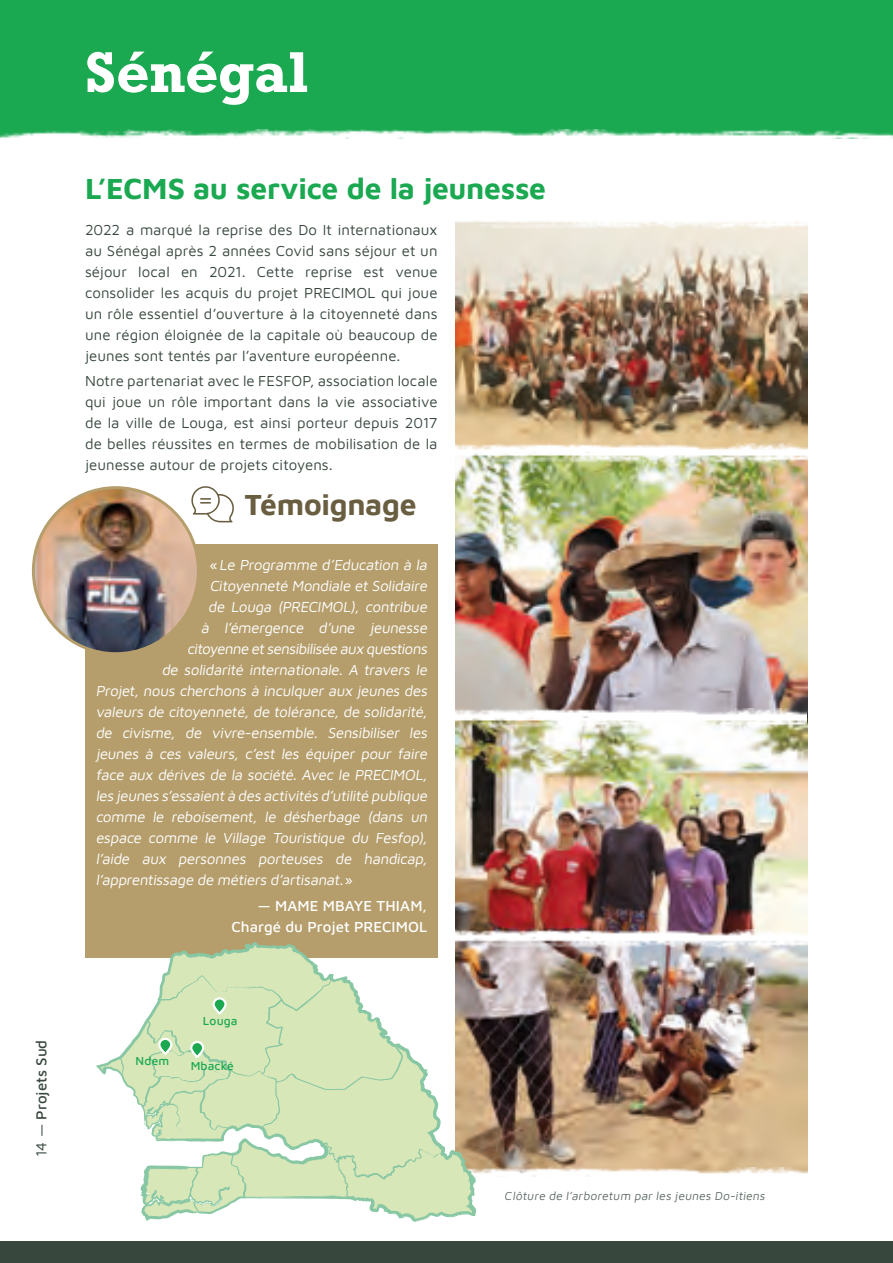
<style>
.page{position:relative;width:893px;height:1263px;background:#fff}
.page>*{position:absolute;margin:0;border:0;box-sizing:border-box;transform-origin:0 0}
.t1{font:700 54px "Rockwell";color:#fff}
.t2{font:700 30px "Maven Pro";letter-spacing:-.01em;color:#1aa851}
.t3{font:700 30px "Maven Pro";letter-spacing:-.01em;color:#695e40}
.t4{font:15px "Maven Pro";color:#fff}
.t5{font:15px/21px "Maven Pro";letter-spacing:.005em;color:#38483e;text-align:justify}
.t6{font:500 15px/21px "Maven Pro";letter-spacing:.005em;color:#fff;text-align:right}
.t7{font:500 15px "Maven Pro";letter-spacing:.005em;color:#38483e}
.t8{font:12px "Maven Pro";color:#38483e}
.t9{font:500 12px "Maven Pro";letter-spacing:.015em;color:#1aa851}
.s1{font-weight:400}
</style>
<div class="page">
<div style="left:0;top:1242px;width:893px;height:21px;background:#38473d"></div>
<div style="left:0;top:0;width:893px;height:138px;background:#1aa851"></div>
<img style="left:0;top:130px;width:875px;height:9px">
<img style="left:875px;top:133px;width:18px;height:6px">
<img style="left:455px;top:231px;width:353px;height:936px">
<div style="left:85px;top:544px;width:353px;height:414px;background:#b59e6c"></div>
<svg style="left:198px;top:486px;width:36px;height:36px"></svg>
<img style="left:33px;top:488px;width:165px;height:163px">
<img style="left:476px;top:1167px;width:332px;height:12px">
<svg style="left:96px;top:943px;width:380px;height:279px"></svg>
<img style="left:455px;top:929px;width:353px;height:21px">
<img style="left:455px;top:709px;width:351px;height:20px">
<img style="left:455px;top:444px;width:353px;height:20px">
<p class="t7" style="left:31px;top:1157px;width:119px;rotate:-90deg"><span class="s1">14 —</span> Projets Sud</p>
<h1 class="t1" style="left:85px;top:37px;width:225px">Sénégal</h1>
<h2 class="t2" style="left:85px;top:168px;width:463px">L’ECMS au service de la jeunesse</h2>
<p class="t5" style="left:85px;top:218px;width:354px">2022 a marqué la reprise des Do It internationaux au Sénégal après 2 années Covid sans séjour et un séjour local en 2021. Cette reprise est venue consolider les acquis du projet PRECIMOL qui joue un rôle essentiel d’ouverture à la citoyenneté dans une région éloignée de la capitale où beaucoup de jeunes sont tentés par l’aventure européenne.</p>
<p class="t5" style="left:85px;top:369px;width:354px">Notre partenariat avec le FESFOP, association locale qui joue un rôle important dans la vie associative de la ville de Louga, est ainsi porteur depuis 2017 de belles réussites en termes de mobilisation de la jeunesse autour de projets citoyens.</p>
<h2 class="t3" style="left:245px;top:484px;width:174px">Témoignage</h2>
<p class="t4" style="left:210px;top:555px;width:222px">« Le Programme d’Education à la</p>
<p class="t4" style="left:210px;top:576px;width:222px">Citoyenneté Mondiale et Solidaire</p>
<p class="t4" style="left:208px;top:597px;width:223px">de Louga (PRECIMOL), contribue</p>
<p class="t4" style="left:201px;top:618px;width:231px">à l’émergence d’une jeunesse</p>
<p class="t4" style="left:187px;top:639px;width:244px">citoyenne etsensibilisée aux questions</p>
<p class="t4" style="left:162px;top:660px;width:270px">de solidarité internationale. A travers le</p>
<p class="t4" style="left:96px;top:681px;width:336px">Projet, nous cherchons à inculquer aux jeunes des</p>
<p class="t4" style="left:96px;top:702px;width:336px">valeurs de citoyenneté, de tolérance, de solidarité,</p>
<p class="t4" style="left:96px;top:723px;width:336px">de civisme, de vivre-ensemble. Sensibiliser les</p>
<p class="t4" style="left:96px;top:744px;width:336px">jeunes à ces valeurs, c’est les équiper pour faire</p>
<p class="t4" style="left:96px;top:765px;width:336px">face aux dérives de la société. Avec le PRECIMOL,</p>
<p class="t4" style="left:96px;top:786px;width:336px">les jeunes s’essaientà des activités d’utilité publique</p>
<p class="t4" style="left:96px;top:807px;width:336px">comme le reboisement, le désherbage (dans un</p>
<p class="t4" style="left:96px;top:828px;width:336px">espace comme le Village Touristique du Fesfop),</p>
<p class="t4" style="left:96px;top:849px;width:336px">l’aide aux personnes porteuses de handicap,</p>
<p class="t4" style="left:96px;top:870px;width:258px">l’apprentissage de métiers d’artisanat.»</p>
<p class="t6" style="left:232px;top:894px;width:197px">— MAME MBAYE THIAM,<br>Chargé du Projet PRECIMOL</p>
<p class="t9" style="left:136px;top:1053px;width:35px">Ndem</p>
<p class="t9" style="left:203px;top:1012px;width:36px">Louga</p>
<p class="t9" style="left:191px;top:1058px;width:45px">Mbacké</p>
<p class="t8" style="left:505px;top:1188px;width:264px">Clôture de l’arboretum par les jeunes Do-itiens</p>
</div>
